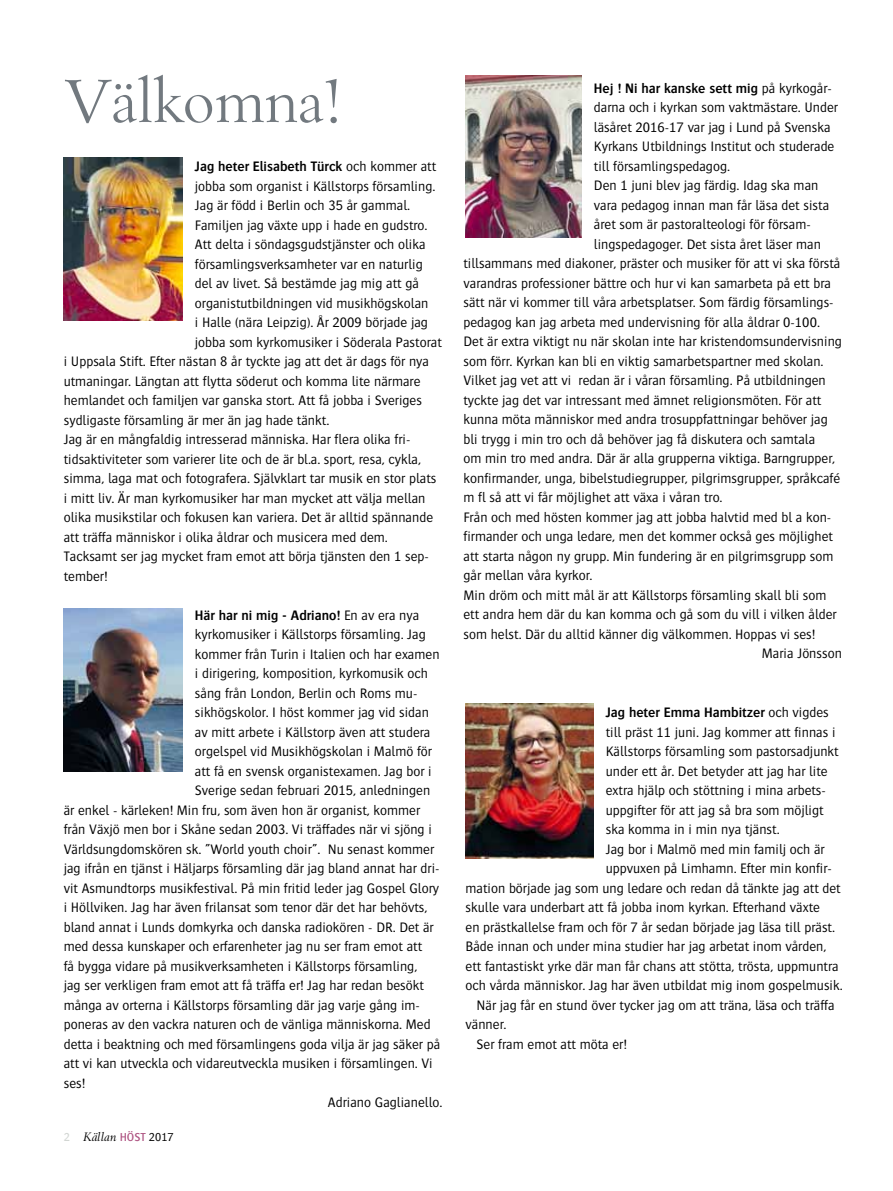
<style>
.page{position:relative;width:893px;height:1191px;background:#fff}
.page>*{position:absolute;margin:0;border:0;box-sizing:border-box;transform-origin:0 0}
.t1{font:60px "Berling Nova Display Pro";color:#72797f}
.t2{font:300 14.25px "Bosis";color:#000}
.t3{font:600 14.25px "Bosis";color:#000}
.t4{font:italic 12px "Berling Nova Display Pro";color:#000}
.s1{font-weight:300}
.s2{font-family:"Bosis";font-style:normal;color:#d2d6d3}
.s3{font-family:"Bosis";font-style:normal;color:#ae5482}
.s4{font-family:"Bosis";font-weight:300;font-style:normal}
</style>
<div class="page">
<img style="left:64px;top:609px;width:118px;height:162px">
<img style="left:466px;top:75px;width:115px;height:163px">
<img style="left:466px;top:704px;width:127px;height:154px">
<img style="left:64px;top:157px;width:118px;height:163px">
<h1 class="t1" style="left:64px;top:65px;width:278px">Välkomna!</h1>
<p class="t3" style="left:195px;top:159px;width:243px">Jag heter Elisabeth Türck <span class="s1">och kommer att</span></p>
<p class="t2" style="left:195px;top:178px;width:242px">jobba som organist i Källstorps församling.</p>
<p class="t2" style="left:195px;top:198px;width:217px">Jag är född i Berlin och 35 år gammal.</p>
<p class="t2" style="left:195px;top:217px;width:234px">Familjen jag växte upp i hade en gudstro.</p>
<p class="t2" style="left:195px;top:237px;width:232px">Att delta i söndagsgudstjänster och olika</p>
<p class="t2" style="left:195px;top:256px;width:229px">församlingsverksamheter var en naturlig</p>
<p class="t2" style="left:195px;top:276px;width:226px">del av livet. Så bestämde jag mig att gå</p>
<p class="t2" style="left:195px;top:295px;width:235px">organistutbildningen vid musikhögskolan</p>
<p class="t2" style="left:195px;top:315px;width:235px">i Halle (nära Leipzig). År 2009 började jag</p>
<p class="t2" style="left:195px;top:334px;width:248px">jobba som kyrkomusiker i Söderala Pastorat</p>
<p class="t2" style="left:64px;top:354px;width:367px">i Uppsala Stift. Efter nästan 8 år tyckte jag att det är dags för nya</p>
<p class="t2" style="left:64px;top:373px;width:358px">utmaningar. Längtan att flytta söderut och komma lite närmare</p>
<p class="t2" style="left:64px;top:393px;width:360px">hemlandet och familjen var ganska stort. Att få jobba i Sveriges</p>
<p class="t2" style="left:64px;top:412px;width:267px">sydligaste församling är mer än jag hade tänkt.</p>
<p class="t2" style="left:64px;top:432px;width:348px">Jag är en mångfaldig intresserad människa. Har flera olika fri-</p>
<p class="t2" style="left:64px;top:451px;width:359px">tidsaktiviteter som varierer lite och de är bl.a. sport, resa, cykla,</p>
<p class="t2" style="left:64px;top:471px;width:374px">simma, laga mat och fotografera. Självklart tar musik en stor plats</p>
<p class="t2" style="left:64px;top:490px;width:363px">i mitt liv. Är man kyrkomusiker har man mycket att välja mellan</p>
<p class="t2" style="left:64px;top:510px;width:371px">olika musikstilar och fokusen kan variera. Det är alltid spännande</p>
<p class="t2" style="left:64px;top:529px;width:325px">att träffa människor i olika åldrar och musicera med dem.</p>
<p class="t2" style="left:64px;top:549px;width:367px">Tacksamt ser jag mycket fram emot att börja tjänsten den 1 sep-</p>
<p class="t2" style="left:64px;top:568px;width:45px">tember!</p>
<p class="t3" style="left:195px;top:607px;width:226px">Här har ni mig - Adriano! <span class="s1">En av era nya</span></p>
<p class="t2" style="left:195px;top:627px;width:232px">kyrkomusiker i Källstorps församling. Jag</p>
<p class="t2" style="left:195px;top:646px;width:246px">kommer från Turin i Italien och har examen</p>
<p class="t2" style="left:195px;top:665px;width:235px">i dirigering, komposition, kyrkomusik och</p>
<p class="t2" style="left:195px;top:685px;width:224px">sång från London, Berlin och Roms mu-</p>
<p class="t2" style="left:195px;top:704px;width:236px">sikhögskolor. I höst kommer jag vid sidan</p>
<p class="t2" style="left:195px;top:724px;width:237px">av mitt arbete i Källstorp även att studera</p>
<p class="t2" style="left:195px;top:743px;width:239px">orgelspel vid Musikhögskolan i Malmö för</p>
<p class="t2" style="left:195px;top:763px;width:238px">att få en svensk organistexamen. Jag bor i</p>
<p class="t2" style="left:195px;top:782px;width:237px">Sverige sedan februari 2015, anledningen</p>
<p class="t2" style="left:64px;top:802px;width:358px">är enkel - kärleken! Min fru, som även hon är organist, kommer</p>
<p class="t2" style="left:64px;top:821px;width:370px">från Växjö men bor i Skåne sedan 2003. Vi träffades när vi sjöng i</p>
<p class="t2" style="left:64px;top:841px;width:372px">Världsungdomskören sk. ”World youth choir”. Nu senast kommer</p>
<p class="t2" style="left:64px;top:860px;width:377px">jag ifrån en tjänst i Häljarps församling där jag bland annat har dri-</p>
<p class="t2" style="left:64px;top:880px;width:377px">vit Asmundtorps musikfestival. På min fritid leder jag Gospel Glory</p>
<p class="t2" style="left:64px;top:899px;width:365px">i Höllviken. Jag har även frilansat som tenor där det har behövts,</p>
<p class="t2" style="left:64px;top:919px;width:371px">bland annat i Lunds domkyrka och danska radiokören - DR. Det är</p>
<p class="t2" style="left:64px;top:938px;width:360px">med dessa kunskaper och erfarenheter jag nu ser fram emot att</p>
<p class="t2" style="left:64px;top:958px;width:355px">få bygga vidare på musikverksamheten i Källstorps församling,</p>
<p class="t2" style="left:64px;top:977px;width:362px">jag ser verkligen fram emot att få träffa er! Jag har redan besökt</p>
<p class="t2" style="left:64px;top:997px;width:358px">många av orterna i Källstorps församling där jag varje gång im-</p>
<p class="t2" style="left:64px;top:1016px;width:368px">poneras av den vackra naturen och de vänliga människorna. Med</p>
<p class="t2" style="left:64px;top:1036px;width:378px">detta i beaktning och med församlingens goda vilja är jag säker på</p>
<p class="t2" style="left:64px;top:1055px;width:370px">att vi kan utveckla och vidareutveckla musiken i församlingen. Vi</p>
<p class="t2" style="left:64px;top:1075px;width:23px">ses!</p>
<p class="t2" style="left:328px;top:1094px;width:116px">Adriano Gaglianello.</p>
<p class="t4" style="left:64px;top:1129px;width:112px"><span class="s2">2</span> Källan <span class="s3">höst</span> <span class="s4">2017</span></p>
<p class="t3" style="left:594px;top:80px;width:239px">Hej ! Ni har kanske sett mig <span class="s1">på kyrkogår-</span></p>
<p class="t2" style="left:594px;top:100px;width:246px">darna och i kyrkan som vaktmästare. Under</p>
<p class="t2" style="left:594px;top:119px;width:238px">läsåret 2016-17 var jag i Lund på Svenska</p>
<p class="t2" style="left:594px;top:139px;width:242px">Kyrkans Utbildnings Institut och studerade</p>
<p class="t2" style="left:594px;top:158px;width:138px">till församlingspedagog.</p>
<p class="t2" style="left:594px;top:178px;width:226px">Den 1 juni blev jag färdig. Idag ska man</p>
<p class="t2" style="left:594px;top:197px;width:237px">vara pedagog innan man får läsa det sista</p>
<p class="t2" style="left:594px;top:217px;width:218px">året som är pastoralteologi för försam-</p>
<p class="t2" style="left:594px;top:236px;width:228px">lingspedagoger. Det sista året läser man</p>
<p class="t2" style="left:463px;top:256px;width:378px">tillsammans med diakoner, präster och musiker för att vi ska förstå</p>
<p class="t2" style="left:463px;top:275px;width:369px">varandras professioner bättre och hur vi kan samarbeta på ett bra</p>
<p class="t2" style="left:463px;top:295px;width:372px">sätt när vi kommer till våra arbetsplatser. Som färdig församlings-</p>
<p class="t2" style="left:463px;top:314px;width:358px">pedagog kan jag arbeta med undervisning för alla åldrar 0-100.</p>
<p class="t2" style="left:463px;top:334px;width:380px">Det är extra viktigt nu när skolan inte har kristendomsundervisning</p>
<p class="t2" style="left:463px;top:353px;width:361px">som förr. Kyrkan kan bli en viktig samarbetspartner med skolan.</p>
<p class="t2" style="left:463px;top:373px;width:364px">Vilket jag vet att vi redan är i våran församling. På utbildningen</p>
<p class="t2" style="left:463px;top:392px;width:359px">tyckte jag det var intressant med ämnet religionsmöten. För att</p>
<p class="t2" style="left:463px;top:412px;width:366px">kunna möta människor med andra trosuppfattningar behöver jag</p>
<p class="t2" style="left:463px;top:431px;width:353px">bli trygg i min tro och då behöver jag få diskutera och samtala</p>
<p class="t2" style="left:463px;top:451px;width:373px">om min tro med andra. Där är alla grupperna viktiga. Barngrupper,</p>
<p class="t2" style="left:463px;top:470px;width:378px">konfirmander, unga, bibelstudiegrupper, pilgrimsgrupper, språkcafé</p>
<p class="t2" style="left:463px;top:490px;width:260px">m fl så att vi får möjlighet att växa i våran tro.</p>
<p class="t2" style="left:463px;top:509px;width:369px">Från och med hösten kommer jag att jobba halvtid med bl a kon-</p>
<p class="t2" style="left:463px;top:529px;width:371px">firmander och unga ledare, men det kommer också ges möjlighet</p>
<p class="t2" style="left:463px;top:548px;width:372px">att starta någon ny grupp. Min fundering är en pilgrimsgrupp som</p>
<p class="t2" style="left:463px;top:568px;width:130px">går mellan våra kyrkor.</p>
<p class="t2" style="left:463px;top:587px;width:365px">Min dröm och mitt mål är att Källstorps församling skall bli som</p>
<p class="t2" style="left:463px;top:607px;width:375px">ett andra hem där du kan komma och gå som du vill i vilken ålder</p>
<p class="t2" style="left:463px;top:626px;width:353px">som helst. Där du alltid känner dig välkommen. Hoppas vi ses!</p>
<p class="t2" style="left:762px;top:646px;width:82px">Maria Jönsson</p>
<p class="t3" style="left:606px;top:705px;width:225px">Jag heter Emma Hambitzer <span class="s1">och vigdes</span></p>
<p class="t2" style="left:606px;top:724px;width:231px">till präst 11 juni. Jag kommer att finnas i</p>
<p class="t2" style="left:606px;top:744px;width:235px">Källstorps församling som pastorsadjunkt</p>
<p class="t2" style="left:606px;top:763px;width:224px">under ett år. Det betyder att jag har lite</p>
<p class="t2" style="left:606px;top:783px;width:222px">extra hjälp och stöttning i mina arbets-</p>
<p class="t2" style="left:606px;top:802px;width:219px">uppgifter för att jag så bra som möjligt</p>
<p class="t2" style="left:606px;top:822px;width:175px">ska komma in i min nya tjänst.</p>
<p class="t2" style="left:606px;top:841px;width:220px">Jag bor i Malmö med min familj och är</p>
<p class="t2" style="left:606px;top:861px;width:228px">uppvuxen på Limhamn. Efter min konfir-</p>
<p class="t2" style="left:466px;top:880px;width:377px">mation började jag som ung ledare och redan då tänkte jag att det</p>
<p class="t2" style="left:466px;top:900px;width:356px">skulle vara underbart att få jobba inom kyrkan. Efterhand växte</p>
<p class="t2" style="left:466px;top:919px;width:371px">en prästkallelse fram och för 7 år sedan började jag läsa till präst.</p>
<p class="t2" style="left:466px;top:939px;width:362px">Både innan och under mina studier har jag arbetat inom vården,</p>
<p class="t2" style="left:466px;top:958px;width:375px">ett fantastiskt yrke där man får chans att stötta, trösta, uppmuntra</p>
<p class="t2" style="left:466px;top:978px;width:379px">och vårda människor. Jag har även utbildat mig inom gospelmusik.</p>
<p class="t2" style="left:477px;top:997px;width:360px">När jag får en stund över tycker jag om att träna, läsa och träffa</p>
<p class="t2" style="left:466px;top:1017px;width:42px">vänner.</p>
<p class="t2" style="left:477px;top:1036px;width:152px">Ser fram emot att möta er!</p>
</div>
